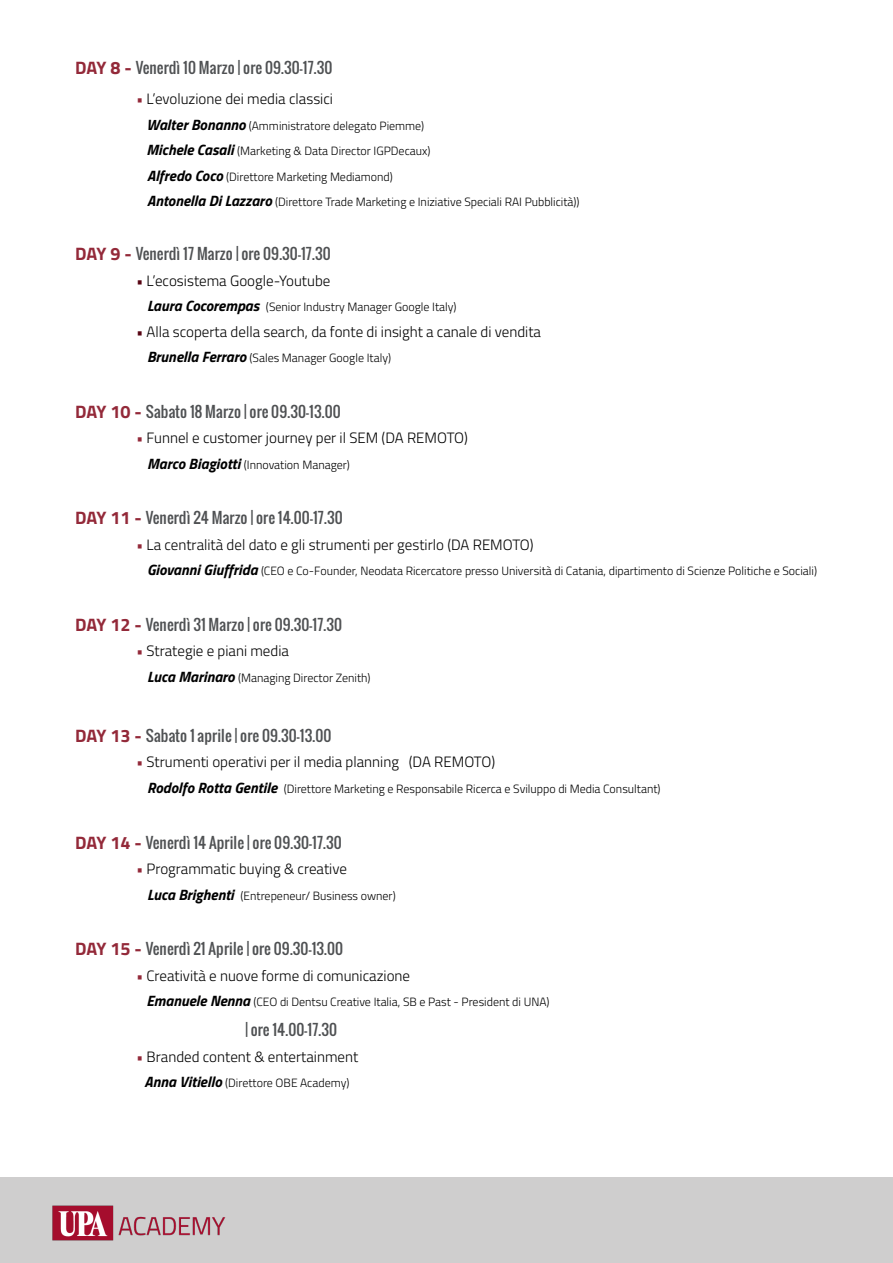
<style>
.page{position:relative;width:893px;height:1263px;background:#fff}
.page>*{position:absolute;margin:0;border:0;box-sizing:border-box;transform-origin:0 0}
.t1{font:300 15px "Titillium Web";color:#000001}
.t2{font:15px "Oswald";letter-spacing:.01em;color:#4f5153}
.t3{font:300 12px "Titillium Web";color:#000001}
.s1{font-family:"Titillium Web";font-weight:700;font-size:18px;color:#932939}
.s2{font-weight:700;color:#932939}
.s3{font-weight:700;font-style:italic;font-size:15px}
.s4{font-weight:700;color:#570412}
</style>
<div class="page">
<div style="left:0;top:1178px;width:893px;height:85px;background:#cfcece"></div>
<img style="left:52px;top:1205px;width:174px;height:36px">
<p class="t2" style="left:75px;top:57px;width:259px"><span class="s1">DAY 8 -</span> Venerdì 10 Marzo | ore 09.30-17.30</p>
<p class="t1" style="left:136px;top:88px;width:198px"><span class="s2">•</span> L’evoluzione dei media classici</p>
<p class="t3" style="left:146px;top:117px;width:279px"><span class="s3">Walter Bonanno</span> (Amministratore delegato Piemme)</p>
<p class="t3" style="left:146px;top:142px;width:286px"><span class="s3">Michele Casali</span> (Marketing &amp; Data Director IGPDecaux)</p>
<p class="t3" style="left:147px;top:168px;width:247px"><span class="s3">Alfredo Coco</span> (Direttore Marketing Mediamond)</p>
<p class="t3" style="left:147px;top:193px;width:434px"><span class="s3">Antonella Di Lazzaro</span> (Direttore Trade Marketing e Iniziative Speciali RAI Pubblicità))</p>
<p class="t2" style="left:75px;top:243px;width:257px"><span class="s1">DAY 9 -</span> Venerdì 17 Marzo | ore 09.30-17.30</p>
<p class="t1" style="left:137px;top:270px;width:195px"><span class="s4">•</span> L’ecosistema Google-Youtube</p>
<p class="t3" style="left:147px;top:298px;width:311px"><span class="s3">Laura Cocorempas</span> (Senior Industry Manager Google Italy)</p>
<p class="t1" style="left:137px;top:321px;width:406px"><span class="s4">•</span> Alla scoperta della search, da fonte di insight a canale di vendita</p>
<p class="t3" style="left:147px;top:349px;width:246px"><span class="s3">Brunella Ferraro</span> (Sales Manager Google Italy)</p>
<p class="t2" style="left:75px;top:400px;width:267px"><span class="s1">DAY 10 -</span> Sabato 18 Marzo | ore 09.30-13.00</p>
<p class="t1" style="left:136px;top:427px;width:333px"><span class="s2">•</span> Funnel e customer journey per il SEM (DA REMOTO)</p>
<p class="t3" style="left:147px;top:456px;width:204px"><span class="s3">Marco Biagiotti</span> (Innovation Manager)</p>
<p class="t2" style="left:75px;top:507px;width:269px"><span class="s1">DAY 11 -</span> Venerdì 24 Marzo | ore 14.00-17.30</p>
<p class="t1" style="left:136px;top:534px;width:399px"><span class="s2">•</span> La centralità del dato e gli strumenti per gestirlo (DA REMOTO)</p>
<p class="t3" style="left:147px;top:562px;width:672px"><span class="s3">Giovanni Giuffrida</span> (CEO e Co-Founder, Neodata Ricercatore presso Università di Catania, dipartimento di Scienze Politiche e Sociali)</p>
<p class="t2" style="left:75px;top:613px;width:268px"><span class="s1">DAY 12 -</span> Venerdì 31 Marzo | ore 09.30-17.30</p>
<p class="t1" style="left:136px;top:640px;width:154px"><span class="s2">•</span> Strategie e piani media</p>
<p class="t3" style="left:147px;top:669px;width:225px"><span class="s3">Luca Marinaro</span> (Managing Director Zenith)</p>
<p class="t2" style="left:75px;top:724px;width:258px"><span class="s1">DAY 13 -</span> Sabato 1 aprile | ore 09.30-13.00</p>
<p class="t1" style="left:136px;top:751px;width:360px"><span class="s2">•</span> Strumenti operativi per il media planning (DA REMOTO)</p>
<p class="t3" style="left:147px;top:780px;width:515px"><span class="s3">Rodolfo Rotta Gentile</span> (Direttore Marketing e Responsabile Ricerca e Sviluppo di Media Consultant)</p>
<p class="t2" style="left:75px;top:831px;width:268px"><span class="s1">DAY 14 -</span> Venerdì 14 Aprile | ore 09.30-17.30</p>
<p class="t1" style="left:136px;top:858px;width:212px"><span class="s2">•</span> Programmatic buying &amp; creative</p>
<p class="t3" style="left:147px;top:886px;width:250px"><span class="s3">Luca Brighenti</span> (Entrepeneur/ Business owner)</p>
<p class="t2" style="left:75px;top:937px;width:269px"><span class="s1">DAY 15 -</span> Venerdì 21 Aprile | ore 09.30-13.00</p>
<p class="t1" style="left:136px;top:964px;width:275px"><span class="s2">•</span> Creatività e nuove forme di comunicazione</p>
<p class="t3" style="left:146px;top:993px;width:405px"><span class="s3">Emanuele Nenna</span> (CEO di Dentsu Creative Italia, SB e Past - President di UNA)</p>
<p class="t2" style="left:245px;top:1018px;width:94px">| ore 14.00-17.30</p>
<p class="t1" style="left:136px;top:1045px;width:223px"><span class="s2">•</span> Branded content &amp; entertainment</p>
<p class="t3" style="left:145px;top:1074px;width:206px"><span class="s3">Anna Vitiello</span> (Direttore OBE Academy)</p>
</div>
